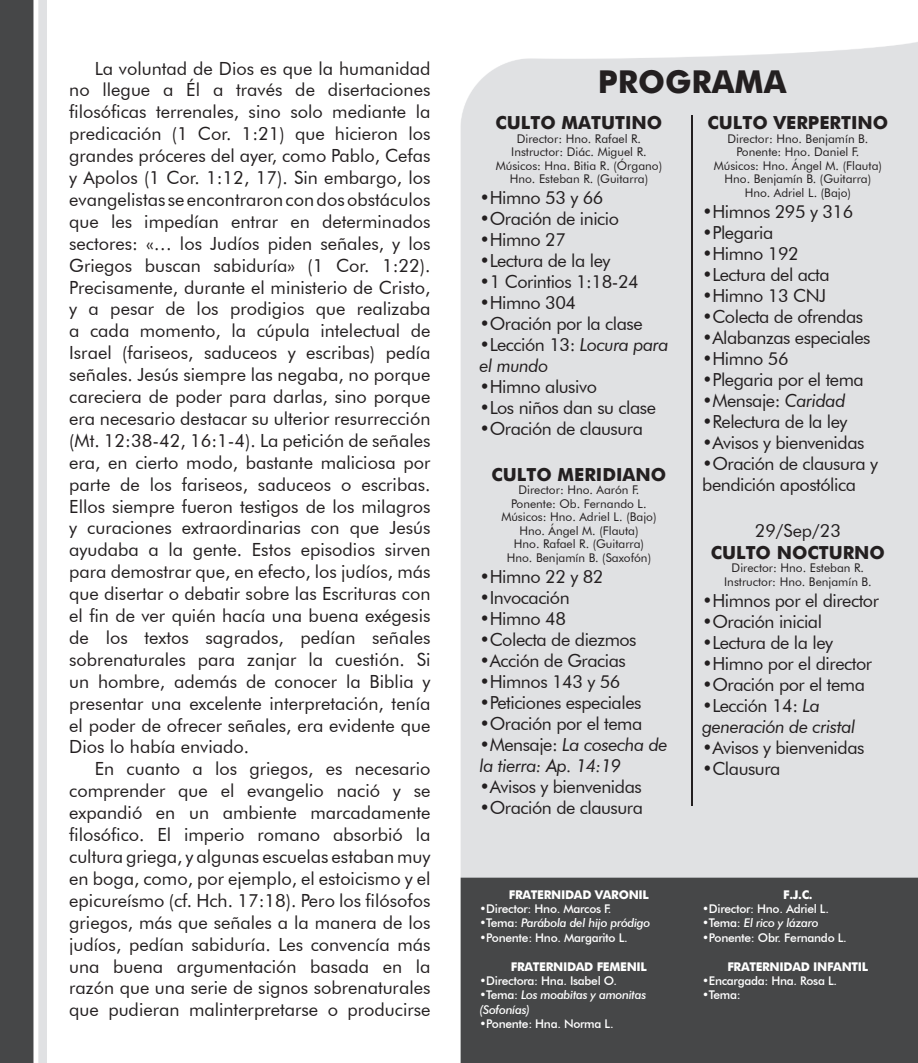
<style>
.page{position:relative;width:918px;height:1063px;background:#fff}
.page>*{position:absolute;margin:0;border:0;box-sizing:border-box;transform-origin:0 0}
.t1{font:700 31.5px "Futura";color:#231f20}
.t2{font:18.15px/21.9px "Futura BT";color:#231f20;text-align:justify}
.t3{font:18px/21px "Futura BT";letter-spacing:-.025em;color:#231f20}
.t4{font:italic 18px/21px "Futura BT";letter-spacing:-.025em;color:#231f20}
.t5{font:700 18px "Futura";color:#231f20}
.t6{font:12px "Futura BT";color:#231f20}
.t7{font:500 12px "Futura BT";letter-spacing:-.025em;color:#fff}
.t8{font:italic 500 12px/14.4px "Futura BT";letter-spacing:-.025em;color:#fff}
.t9{font:700 12px "Futura";letter-spacing:-.025em;color:#fff}
.s1{font-style:normal}
.s2{font-style:italic}
</style>
<div class="page">
<img style="left:0;top:0;width:918px;height:1063px">
<hr style="left:691px;top:115px;width:2px;height:691px;background:#231f20">
<p class="t2" style="left:69px;top:57px;width:363px;text-indent:26px">La voluntad de Dios es que la humanidad no llegue a Él a través de disertaciones filosóficas terrenales, sino solo mediante la predicación (1 Cor. 1:21) que hicieron los grandes próceres del ayer, como Pablo, Cefas y Apolos (1 Cor. 1:12, 17). Sin embargo, los evangelistas se encontraron con dos obstáculos que les impedían entrar en determinados sectores: «… los Judíos piden señales, y los Griegos buscan sabiduría» (1 Cor. 1:22).<br>Precisamente, durante el ministerio de Cristo, y a pesar de los prodigios que realizaba a cada momento, la cúpula intelectual de Israel (fariseos, saduceos y escribas) pedía señales. Jesús siempre las negaba, no porque careciera de poder para darlas, sino porque era necesario destacar su ulterior resurrección (Mt. 12:38-42, 16:1-4). La petición de señales era, en cierto modo, bastante maliciosa por parte de los fariseos, saduceos o escribas.<br>Ellos siempre fueron testigos de los milagros y curaciones extraordinarias con que Jesús ayudaba a la gente. Estos episodios sirven para demostrar que, en efecto, los judíos, más que disertar o debatir sobre las Escrituras con el fin de ver quién hacía una buena exégesis de los textos sagrados, pedían señales sobrenaturales para zanjar la cuestión. Si un hombre, además de conocer la Biblia y presentar una excelente interpretación, tenía el poder de ofrecer señales, era evidente que Dios lo había enviado.</p>
<p class="t2" style="left:69px;top:758px;width:363px;text-indent:26px">En cuanto a los griegos, es necesario comprender que el evangelio nació y se expandió en un ambiente marcadamente filosófico. El imperio romano absorbió la cultura griega, y algunas escuelas estaban muy en boga, como, por ejemplo, el estoicismo y el epicureísmo (cf. Hch. 17:18). Pero los filósofos griegos, más que señales a la manera de los judíos, pedían sabiduría. Les convencía más una buena argumentación basada en la razón que una serie de signos sobrenaturales que pudieran malinterpretarse o producirse</p>
<p class="t1" style="left:598px;top:59px;width:190px">PROGRAMA</p>
<p class="t5" style="left:496px;top:109px;width:168px">CULTO MATUTINO</p>
<p class="t6" style="left:517px;top:131px;width:126px">Director: Hno. Rafael R.</p>
<p class="t6" style="left:511px;top:144px;width:137px">Instructor: Diác. Miguel R.</p>
<p class="t6" style="left:496px;top:158px;width:168px">Músicos: Hna. Bitia R. (Órgano)</p>
<p class="t6" style="left:510px;top:171px;width:140px">Hno. Esteban R. (Guitarra)</p>
<p class="t3" style="left:480px;top:187px;width:125px">•Himno 53 y 66</p>
<p class="t3" style="left:480px;top:208px;width:141px">•Oración de inicio</p>
<p class="t3" style="left:480px;top:229px;width:88px">•Himno 27</p>
<p class="t3" style="left:480px;top:250px;width:132px">•Lectura de la ley</p>
<p class="t3" style="left:480px;top:271px;width:161px">•1 Corintios 1:18-24</p>
<p class="t3" style="left:480px;top:292px;width:98px">•Himno 304</p>
<p class="t3" style="left:480px;top:313px;width:165px">•Oración por la clase</p>
<p class="t4" style="left:480px;top:334px;width:191px"><span class="s1">•Lección 13:</span> Locura para el mundo</p>
<p class="t3" style="left:480px;top:376px;width:119px">•Himno alusivo</p>
<p class="t3" style="left:480px;top:397px;width:178px">•Los niños dan su clase</p>
<p class="t3" style="left:480px;top:418px;width:165px">•Oración de clausura</p>
<p class="t5" style="left:492px;top:461px;width:176px">CULTO MERIDIANO</p>
<p class="t6" style="left:518px;top:483px;width:122px">Director: Hno. Aarón F.</p>
<p class="t6" style="left:511px;top:496px;width:137px">Ponente: Ob. Fernando L.</p>
<p class="t6" style="left:501px;top:510px;width:157px">Músicos: Hno. Adriel L. (Bajo)</p>
<p class="t6" style="left:519px;top:523px;width:121px">Hno. Ángel M. (Flauta)</p>
<p class="t6" style="left:514px;top:537px;width:132px">Hno. Rafael R. (Guitarra)</p>
<p class="t6" style="left:507px;top:550px;width:146px">Hno. Benjamín B. (Saxofón)</p>
<p class="t3" style="left:480px;top:566px;width:125px">•Himno 22 y 82</p>
<p class="t3" style="left:480px;top:587px;width:92px">•Invocación</p>
<p class="t3" style="left:480px;top:608px;width:88px">•Himno 48</p>
<p class="t3" style="left:480px;top:629px;width:159px">•Colecta de diezmos</p>
<p class="t3" style="left:480px;top:650px;width:148px">•Acción de Gracias</p>
<p class="t3" style="left:480px;top:671px;width:143px">•Himnos 143 y 56</p>
<p class="t3" style="left:480px;top:692px;width:163px">•Peticiones especiales</p>
<p class="t3" style="left:480px;top:713px;width:164px">•Oración por el tema</p>
<p class="t4" style="left:480px;top:734px;width:190px"><span class="s1">•Mensaje:</span> La cosecha de la tierra: Ap. 14:19</p>
<p class="t3" style="left:480px;top:776px;width:164px">•Avisos y bienvenidas</p>
<p class="t3" style="left:480px;top:797px;width:165px">•Oración de clausura</p>
<p class="t5" style="left:707px;top:109px;width:182px">CULTO VERPERTINO</p>
<p class="t6" style="left:728px;top:131px;width:142px">Director: Hno. Benjamín B.</p>
<p class="t6" style="left:737px;top:144px;width:124px">Ponente: Hno. Daniel F.</p>
<p class="t6" style="left:714px;top:158px;width:170px">Músicos: Hno. Ángel M. (Flauta)</p>
<p class="t6" style="left:725px;top:171px;width:148px">Hno. Benjamín B. (Guitarra)</p>
<p class="t6" style="left:745px;top:185px;width:108px">Hno. Adriel L. (Bajo)</p>
<p class="t3" style="left:702px;top:200px;width:153px">•Himnos 295 y 316</p>
<p class="t3" style="left:702px;top:221px;width:73px">•Plegaria</p>
<p class="t3" style="left:702px;top:242px;width:98px">•Himno 192</p>
<p class="t3" style="left:702px;top:263px;width:129px">•Lectura del acta</p>
<p class="t3" style="left:702px;top:284px;width:125px">•Himno 13 CNJ</p>
<p class="t3" style="left:702px;top:305px;width:163px">•Colecta de ofrendas</p>
<p class="t3" style="left:702px;top:326px;width:170px">•Alabanzas especiales</p>
<p class="t3" style="left:702px;top:347px;width:88px">•Himno 56</p>
<p class="t3" style="left:702px;top:368px;width:163px">•Plegaria por el tema</p>
<p class="t3" style="left:702px;top:389px;width:145px">•Mensaje: <span class="s2">Caridad</span></p>
<p class="t3" style="left:702px;top:410px;width:147px">•Relectura de la ley</p>
<p class="t3" style="left:702px;top:431px;width:164px">•Avisos y bienvenidas</p>
<p class="t3" style="left:702px;top:452px;width:177px">•Oración de clausura y bendición apostólica</p>
<p class="t3" style="left:755px;top:520px;width:88px">29/Sep/23</p>
<p class="t5" style="left:711px;top:539px;width:176px">CULTO NOCTURNO</p>
<p class="t6" style="left:732px;top:561px;width:134px">Director: Hno. Esteban R.</p>
<p class="t6" style="left:724px;top:574px;width:149px">Instructor: Hno. Benjamín B.</p>
<p class="t3" style="left:702px;top:590px;width:178px">•Himnos por el director</p>
<p class="t3" style="left:702px;top:611px;width:121px">•Oración inicial</p>
<p class="t3" style="left:702px;top:632px;width:132px">•Lectura de la ley</p>
<p class="t3" style="left:702px;top:653px;width:171px">•Himno por el director</p>
<p class="t3" style="left:702px;top:674px;width:164px">•Oración por el tema</p>
<p class="t4" style="left:702px;top:695px;width:155px"><span class="s1">•Lección 14:</span> La generación de cristal</p>
<p class="t3" style="left:702px;top:737px;width:164px">•Avisos y bienvenidas</p>
<p class="t3" style="left:702px;top:758px;width:80px">•Clausura</p>
<p class="t9" style="left:509px;top:885px;width:142px">FRATERNIDAD VARONIL</p>
<p class="t7" style="left:480px;top:901px;width:134px">•Director: Hno. Marcos F.</p>
<p class="t8" style="left:480px;top:916px;width:172px"><span class="s1">•Tema:</span> Parábola del hijo pródigo</p>
<p class="t7" style="left:480px;top:930px;width:150px">•Ponente: Hno. Margarito L.</p>
<p class="t9" style="left:511px;top:957px;width:138px">FRATERNIDAD FEMENIL</p>
<p class="t7" style="left:480px;top:973px;width:139px">•Directora: Hna. Isabel O.</p>
<p class="t8" style="left:480px;top:988px;width:168px"><span class="s1">•Tema:</span> Los moabitas y amonitas (Sofonías)</p>
<p class="t7" style="left:480px;top:1017px;width:136px">•Ponente: Hna. Norma L.</p>
<p class="t9" style="left:783px;top:885px;width:31px">F.J.C.</p>
<p class="t7" style="left:702px;top:901px;width:128px">•Director: Hno. Adriel L.</p>
<p class="t8" style="left:702px;top:916px;width:118px"><span class="s1">•Tema:</span> El rico y lázaro</p>
<p class="t7" style="left:702px;top:930px;width:146px">•Ponente: Obr. Fernando L.</p>
<p class="t9" style="left:727px;top:957px;width:142px">FRATERNIDAD INFANTIL</p>
<p class="t7" style="left:702px;top:973px;width:137px">•Encargada: Hna. Rosa L.</p>
<p class="t7" style="left:702px;top:988px;width:40px">•Tema:</p>
</div>
